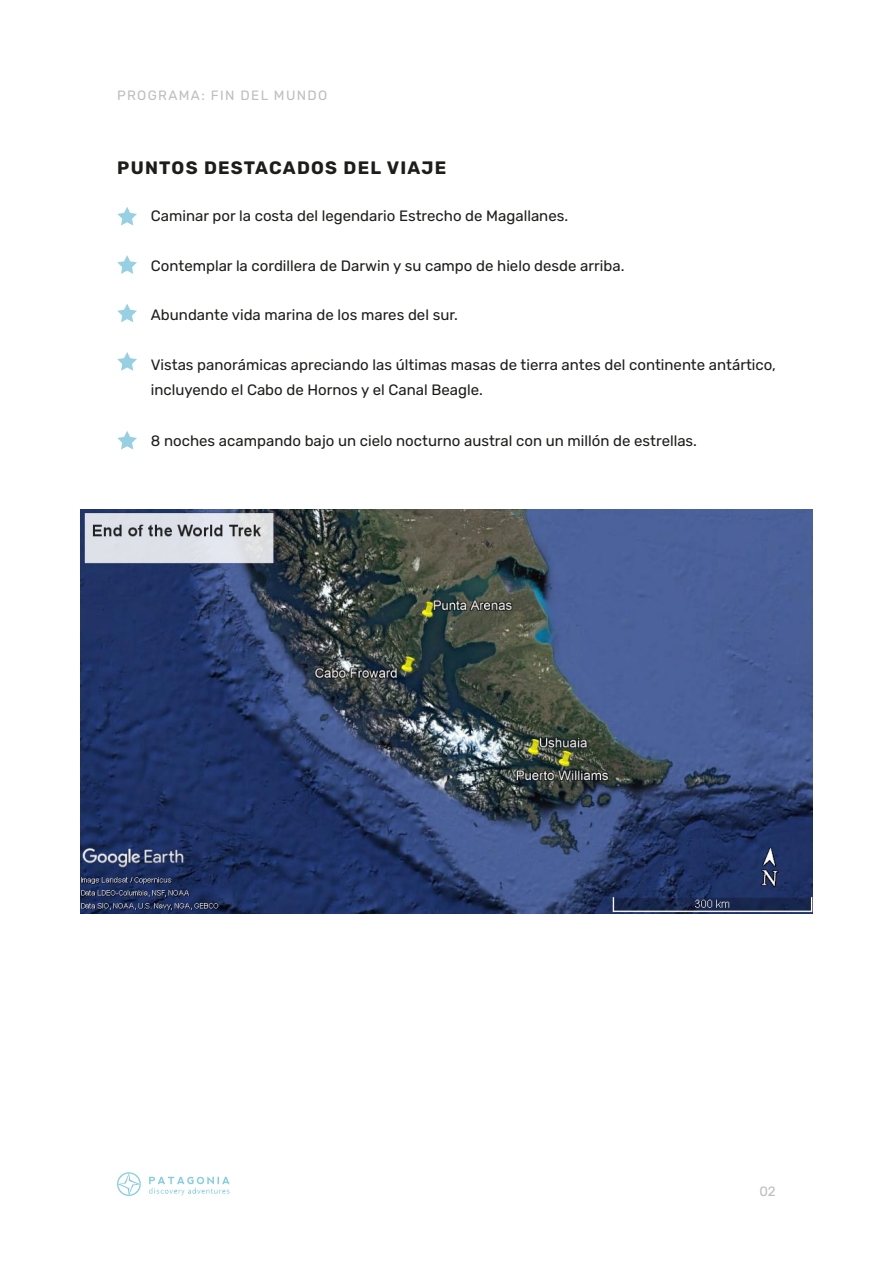
<style>
.page{position:relative;width:893px;height:1263px;background:#fff}
.page>*{position:absolute;margin:0;border:0;box-sizing:border-box;transform-origin:0 0}
.t1{font:700 18px "Rubik";letter-spacing:.07em;color:#1d1d1b}
.t2{font:300 15px/25.5px "Rubik";color:#1d1d1b}
.t3{font:300 13.5px "Rubik";letter-spacing:.1em;color:#bfbebe}
</style>
<div class="page">
<svg style="left:117px;top:1172px;width:24px;height:24px"></svg>
<svg style="left:149px;top:1177px;width:81px;height:19px"></svg>
<svg style="left:117px;top:207px;width:20px;height:18px"></svg>
<svg style="left:117px;top:255px;width:20px;height:19px"></svg>
<svg style="left:117px;top:304px;width:20px;height:18px"></svg>
<svg style="left:117px;top:352px;width:20px;height:19px"></svg>
<svg style="left:117px;top:431px;width:20px;height:18px"></svg>
<img style="left:80px;top:509px;width:732px;height:404px">
<p class="t3" style="left:117px;top:88px;width:212px">PROGRAMA: FIN DEL MUNDO</p>
<p class="t1" style="left:117px;top:158px;width:331px">PUNTOS DESTACADOS DEL VIAJE</p>
<p class="t2" style="left:151px;top:204px;width:419px">Caminar por la costa del legendario Estrecho de Magallanes.</p>
<p class="t2" style="left:151px;top:253px;width:475px">Contemplar la cordillera de Darwin y su campo de hielo desde arriba.</p>
<p class="t2" style="left:151px;top:303px;width:309px">Abundante vida marina de los mares del sur.</p>
<p class="t2" style="left:151px;top:352px;width:627px">Vistas panorámicas apreciando las últimas masas de tierra antes del continente antártico, incluyendo el Cabo de Hornos y el Canal Beagle.</p>
<p class="t2" style="left:151px;top:429px;width:548px">8 noches acampando bajo un cielo nocturno austral con un millón de estrellas.</p>
<p class="t3" style="left:759px;top:1183px;width:18px">02</p>
</div>
